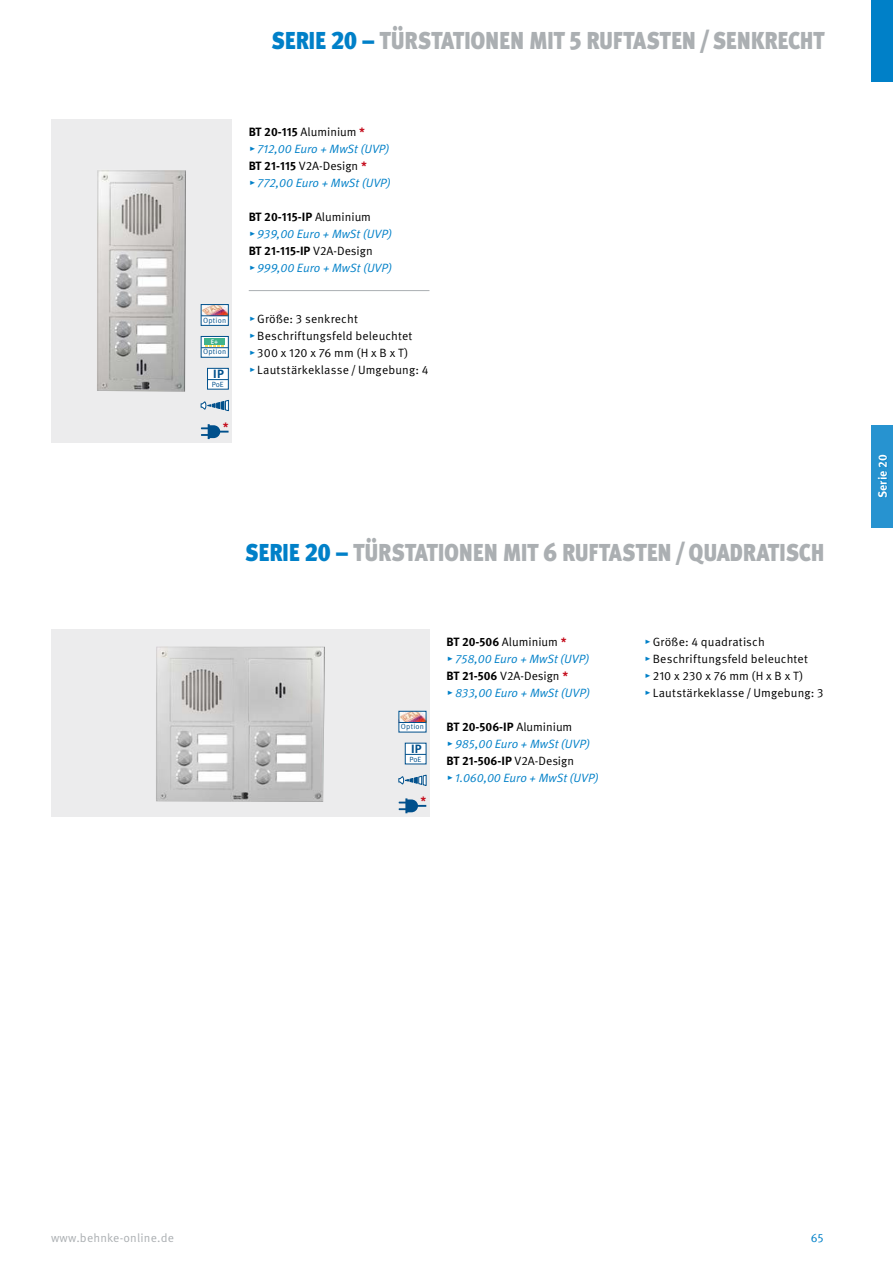
<style>
.page{position:relative;width:893px;height:1263px;background:#fff}
.page>*{position:absolute;margin:0;border:0;box-sizing:border-box;transform-origin:0 0}
.t1{font:900 30px "Meta Pro";letter-spacing:-.04em;color:#abafb2;scale:.8 1}
.t2{font:12px/17px "Meta Pro Norm";letter-spacing:.01em;color:#000}
.t3{font:12px "Meta Pro Norm Ita";color:#0080c8}
.t4{font:700 12px "Meta Pro";color:#000}
.t5{font:12px "Meta Pro Norm";letter-spacing:.015em;color:#abafb2}
.t6{font:700 12px "Meta Pro";color:#fff}
.t7{font:700 12px "Meta Pro";color:#00508c}
.t8{font:12px "Meta Pro Norm";color:#0080c8}
.t9{font:700 12px "Meta Pro";color:#c5101f}
.t10{font:7.5px "Meta Pro Norm";letter-spacing:.025em;color:#00508c}
.t11{font:500 6.6px "Meta Pro";color:#fff}
.s1{color:#0080c8}
.s2{font-size:25.2px;color:#0080c8}
.s3{font-size:25.2px}
.s4{font-family:"Meta Pro";font-weight:700}
.s5{font-family:"Meta Pro";font-weight:700;color:#c5101f}
.s6{font-family:"Meta Pro Norm";font-weight:400}
.s7{font-family:"Meta Pro Norm Ita";color:#0080c8}
</style>
<div class="page">
<div style="left:872px;top:0;width:21px;height:82px;background:#0080c8"></div>
<div style="left:872px;top:426px;width:21px;height:102px;background:#2793d0"></div>
<svg style="left:878px;top:454px;width:10px;height:44px"></svg>
<div style="left:51px;top:119px;width:181px;height:323px;background:#ececed"></div>
<hr style="left:249px;top:290px;width:180px;height:1px;background:#abafb2">
<img style="left:97px;top:170px;width:89px;height:222px">
<div style="left:201px;top:305px;width:27px;height:20px;background:#fff"></div>
<img style="left:203px;top:306px;width:24px;height:10px">
<div style="left:201px;top:304px;width:28px;height:22px;border:1px solid #00508c"></div>
<svg style="left:201px;top:316px;width:27px;height:1px"></svg>
<div style="left:201px;top:336px;width:28px;height:21px;background:#fff;border:1px solid #00508c"></div>
<svg style="left:201px;top:345px;width:27px;height:3px"></svg>
<div style="left:204px;top:338px;width:21px;height:7px;background:#41b38c"></div>
<svg style="left:201px;top:400px;width:28px;height:11px"></svg>
<svg style="left:201px;top:424px;width:28px;height:15px"></svg>
<div style="left:51px;top:629px;width:378px;height:187px;background:#ececed"></div>
<img style="left:156px;top:646px;width:169px;height:156px">
<div style="left:399px;top:711px;width:27px;height:21px;background:#fff"></div>
<img style="left:401px;top:713px;width:23px;height:9px">
<div style="left:399px;top:711px;width:27px;height:21px;border:1px solid #00508c"></div>
<svg style="left:399px;top:722px;width:27px;height:1px"></svg>
<svg style="left:399px;top:775px;width:27px;height:11px"></svg>
<svg style="left:399px;top:798px;width:27px;height:15px"></svg>
<div style="left:207px;top:368px;width:22px;height:21px;background:#fff;border:1px solid #00508c"></div>
<svg style="left:207px;top:379px;width:21px;height:1px"></svg>
<div style="left:405px;top:743px;width:21px;height:21px;background:#fff"></div>
<svg style="left:405px;top:754px;width:21px;height:1px"></svg>
<h1 class="t1" style="left:271px;top:14px;width:693px"><span class="s1">Serie</span> <span class="s2">20 –</span> Türstationen mit <span class="s3">5</span> Ruftasten <span class="s3">/</span>senkrecht</h1>
<p class="t10" style="left:203px;top:314px;width:25px">Option</p>
<p class="t10" style="left:203px;top:346px;width:25px">Option</p>
<p class="t11" style="left:211px;top:336px;width:9px">E+</p>
<p class="t7" style="left:213px;top:365px;width:12px">IP</p>
<p class="t10" style="left:212px;top:378px;width:14px">PoE</p>
<p class="t9" style="left:223px;top:417px;width:7px">*</p>
<p class="t2" style="left:249px;top:123px;width:118px"><span class="s4">BT 20-115</span> Aluminium <span class="s5">*</span></p>
<p class="t3" style="left:249px;top:140px;width:142px">▸ 712,00 Euro + MwSt (UVP)</p>
<p class="t2" style="left:249px;top:157px;width:120px"><span class="s4">BT 21-115</span> V2A-Design <span class="s5">*</span></p>
<p class="t3" style="left:249px;top:174px;width:144px">▸ 772,00 Euro + MwSt (UVP)</p>
<p class="t4" style="left:249px;top:208px;width:124px">BT 20-115-IP <span class="s6">Aluminium</span></p>
<p class="t3" style="left:249px;top:225px;width:145px">▸ 939,00 Euro + MwSt (UVP)</p>
<p class="t4" style="left:249px;top:242px;width:125px">BT 21-115-IP <span class="s6">V2A-Design</span></p>
<p class="t3" style="left:249px;top:259px;width:145px">▸ 999,00 Euro + MwSt (UVP)</p>
<p class="t2" style="left:249px;top:310px;width:181px"><span class="s7">▸</span> Größe: 3 senkrecht<br><span class="s7">▸</span> Beschriftungsfeld beleuchtet<br><span class="s7">▸</span> 300 x 120 x 76 mm (H x B x T)<br><span class="s7">▸</span> Lautstärkeklasse / Umgebung: 4</p>
<h1 class="t1" style="left:245px;top:527px;width:726px"><span class="s1">Serie</span> <span class="s2">20 –</span> Türstationen mit <span class="s3">6</span> Ruftasten <span class="s3">/</span>quadratisch</h1>
<p class="t10" style="left:401px;top:721px;width:25px">Option</p>
<p class="t7" style="left:411px;top:739px;width:12px">IP</p>
<p class="t10" style="left:409px;top:753px;width:14px">PoE</p>
<p class="t9" style="left:420px;top:791px;width:7px">*</p>
<p class="t2" style="left:446px;top:633px;width:122px"><span class="s4">BT 20-506</span> Aluminium <span class="s5">*</span></p>
<p class="t3" style="left:446px;top:650px;width:145px">▸ 758,00 Euro + MwSt (UVP)</p>
<p class="t2" style="left:446px;top:667px;width:123px"><span class="s4">BT 21-506</span> V2A-Design <span class="s5">*</span></p>
<p class="t3" style="left:446px;top:684px;width:145px">▸ 833,00 Euro + MwSt (UVP)</p>
<p class="t4" style="left:446px;top:718px;width:127px">BT 20-506-IP <span class="s6">Aluminium</span></p>
<p class="t3" style="left:446px;top:735px;width:145px">▸ 985,00 Euro + MwSt (UVP)</p>
<p class="t4" style="left:446px;top:752px;width:129px">BT 21-506-IP <span class="s6">V2A-Design</span></p>
<p class="t3" style="left:446px;top:769px;width:154px">▸ 1.060,00 Euro + MwSt (UVP)</p>
<p class="t2" style="left:644px;top:633px;width:181px"><span class="s7">▸</span> Größe: 4 quadratisch<br><span class="s7">▸</span> Beschriftungsfeld beleuchtet<br><span class="s7">▸</span> 210 x 230 x 76 mm (H x B x T)<br><span class="s7">▸</span> Lautstärkeklasse / Umgebung: 3</p>
<p class="t6" style="left:873px;top:498px;width:45px;rotate:-90deg">Serie 20</p>
<p class="t5" style="left:51px;top:1228px;width:124px">www.behnke-online.de</p>
<p class="t8" style="left:811px;top:1228px;width:14px">65</p>
</div>
